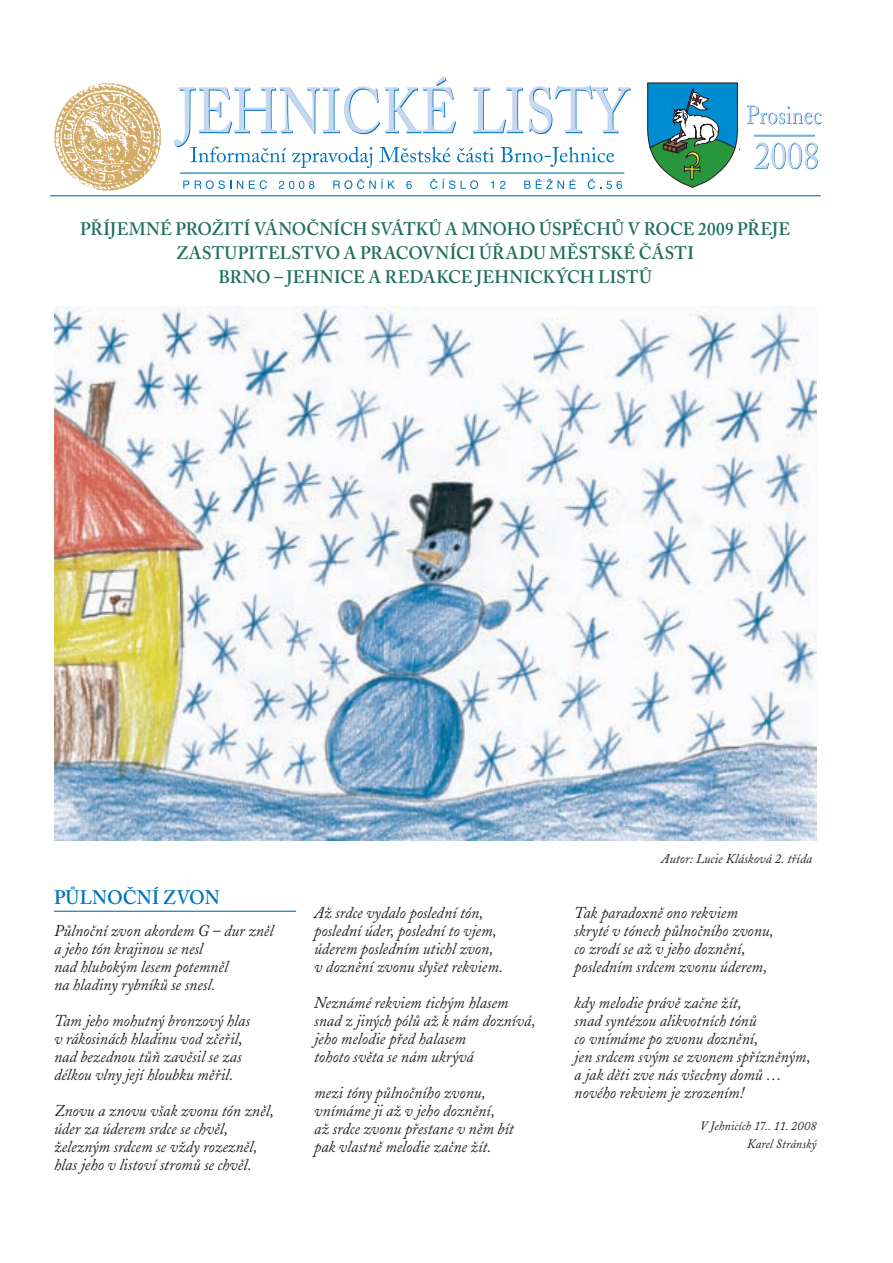
<style>
.page{position:relative;width:893px;height:1263px;background:#fff}
.page>*{position:absolute;margin:0;border:0;box-sizing:border-box;transform-origin:0 0}
.NADPIS_1{font:600 19.5px "Adobe Caslon CE";letter-spacing:.005em;color:#0075bf;scale:.95 1}
.Uvod{font:600 18px/24px "Adobe Caslon CE";letter-spacing:.01em;color:#206f5d;text-align:center;scale:.95 1}
.Basen{font:italic 16.5px/18px "Adobe Caslon CE";color:#231f20;scale:.95 1}
.t1{font:italic 13.5px "Adobe Caslon CE";color:#231f20}
.AUTOR{font:italic 12.75px "Adobe Caslon CE";letter-spacing:.01em;color:#231f20;scale:.95 1}
</style>
<div class="page">
<svg style="left:174px;top:76px;width:456px;height:92px"></svg>
<hr style="left:754px;top:135px;width:61px;height:1px;background:#0075bf">
<hr style="left:754px;top:134px;width:60px;height:2px;background:#c6d8ef">
<svg style="left:183px;top:181px;width:6px;height:8px"></svg>
<svg style="left:195px;top:180px;width:36px;height:9px"></svg>
<svg style="left:237px;top:181px;width:6px;height:8px"></svg>
<svg style="left:249px;top:180px;width:18px;height:9px"></svg>
<svg style="left:279px;top:181px;width:35px;height:8px"></svg>
<svg style="left:333px;top:179px;width:62px;height:10px"></svg>
<svg style="left:406px;top:181px;width:6px;height:8px"></svg>
<svg style="left:430px;top:179px;width:25px;height:10px"></svg>
<svg style="left:461px;top:180px;width:17px;height:9px"></svg>
<svg style="left:491px;top:181px;width:3px;height:8px"></svg>
<svg style="left:500px;top:181px;width:5px;height:8px"></svg>
<svg style="left:524px;top:179px;width:40px;height:10px"></svg>
<svg style="left:570px;top:179px;width:6px;height:10px"></svg>
<svg style="left:588px;top:179px;width:34px;height:10px"></svg>
<hr style="left:50px;top:195px;width:771px;height:1px;background:#0075bf">
<hr style="left:180px;top:172px;width:444px;height:2px;background:#0075bf">
<svg style="left:647px;top:82px;width:93px;height:106px"></svg>
<img style="left:50px;top:83px;width:117px;height:114px">
<svg style="left:754px;top:142px;width:64px;height:28px"></svg>
<svg style="left:746px;top:105px;width:76px;height:19px"></svg>
<hr style="left:54px;top:911px;width:242px;height:1px;background:#0075bf">
<img style="left:54px;top:306px;width:762px;height:535px">
<p class="Uvod" style="left:80px;top:217px;width:749px">PŘÍJEMNÉ PROŽITÍ VÁNOČNÍCH SVÁTKŮ A MNOHO ÚSPĚCHŮ V ROCE 2009 PŘEJE<br>ZASTUPITELSTVO A PRACOVNÍCI ÚŘADU MĚSTSKÉ ČÁSTI<br>BRNO – JEHNICE A REDAKCE JEHNICKÝCH LISTŮ</p>
<p class="NADPIS_1" style="left:54px;top:886px;width:176px">PŮLNOČNÍ ZVON</p>
<p class="Basen" style="left:54px;top:922px;width:233px">Půlnoční zvon akordem G – dur zněl a jeho tón krajinou se nesl<br>nad hlubokým lesem potemněl<br>na hladiny rybníků se snesl.</p>
<p class="Basen" style="left:54px;top:1012px;width:208px">Tam jeho mohutný bronzový hlas v rákosinách hladinu vod zčeřil, nad bezednou tůň zavěsil se zas délkou vlny její hloubku měřil.</p>
<p class="Basen" style="left:54px;top:1102px;width:233px">Znovu a znovu však zvonu tón zněl, úder za úderem srdce se chvěl, železným srdcem se vždy rozezněl, hlas jeho v listoví stromů se chvěl.</p>
<p class="Basen" style="left:314px;top:904px;width:200px">Až srdce vydalo poslední tón, poslední úder, poslední to vjem, úderem posledním utichl zvon, v doznění zvonu slyšet rekviem.</p>
<p class="Basen" style="left:314px;top:994px;width:235px">Neznámé rekviem tichým hlasem snad z jiných pólů až k nám doznívá, jeho melodie před halasem<br>tohoto světa se nám ukrývá</p>
<p class="Basen" style="left:314px;top:1084px;width:212px">mezi tóny půlnočního zvonu, vnímáme ji až v jeho doznění, až srdce zvonu přestane v něm bít pak vlastně melodie začne žít.</p>
<p class="t1" style="left:661px;top:850px;width:152px">Autor: Lucie Klásková 2. třída</p>
<p class="Basen" style="left:574px;top:904px;width:212px">Tak paradoxně ono rekviem skryté v tónech půlnočního zvonu, co zrodí se až v jeho doznění, posledním srdcem zvonu úderem,</p>
<p class="Basen" style="left:574px;top:994px;width:250px">kdy melodie právě začne žít,<br>snad syntézou alikvotních tónů<br>co vnímáme po zvonu doznění,<br>jen srdcem svým se zvonem spřízněným, a jak děti zve nás všechny domů … nového rekviem je zrozením!</p>
<p class="AUTOR" style="left:700px;top:1118px;width:124px">V Jehnicích 17.. 11. 2008</p>
<p class="AUTOR" style="left:747px;top:1136px;width:75px">Karel Stránský</p>
</div>
